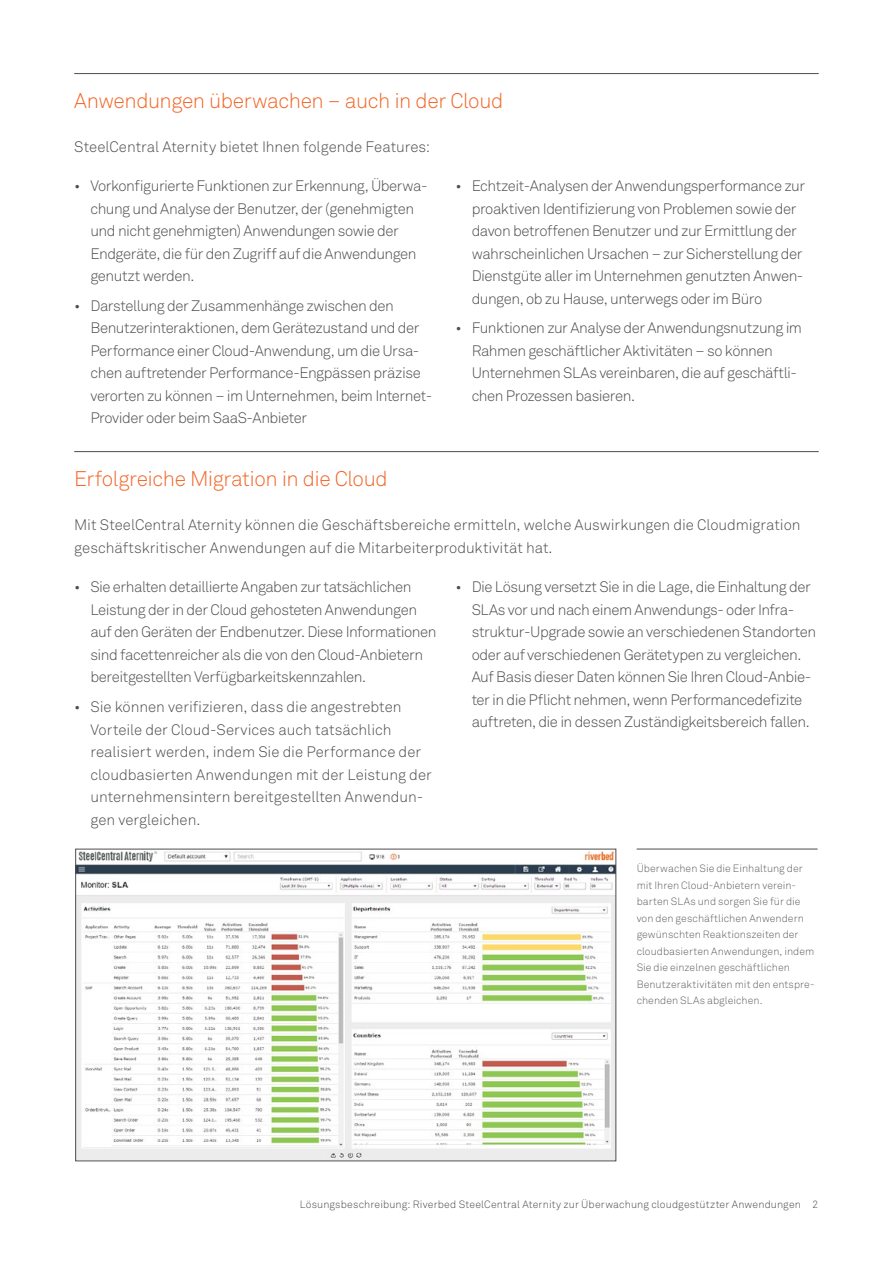
<style>
.page{position:relative;width:893px;height:1263px;background:#fff}
.page>*{position:absolute;margin:0;border:0;box-sizing:border-box;transform-origin:0 0}
.t1{font:300 21px "Akkurat Pro";letter-spacing:-.02em;color:#f2682a}
.t2{font:300 15px/22.5px "Akkurat Pro";letter-spacing:-.03em;color:#4d4d4f}
.t3{font:300 15px/22.5px "Akkurat Pro";color:#4d4d4f}
.t4{font:300 15px/22.5px "Akkurat Pro";letter-spacing:-.005em;color:#4d4d4f}
.t5{font:300 10.5px/16.5px "Akkurat Pro";letter-spacing:.005em;color:#606163}
.t6{font:300 10.5px "Akkurat Pro";letter-spacing:.015em;color:#4d4d4f}
</style>
<div class="page">
<hr style="left:74px;top:73px;width:745px;height:1px;background:#4d4d4f">
<hr style="left:74px;top:451px;width:745px;height:1px;background:#4d4d4f">
<img style="left:77px;top:851px;width:537px;height:308px">
<hr style="left:637px;top:849px;width:181px;height:1px;background:#4d4d4f">
<h1 class="t1" style="left:74px;top:88px;width:431px">Anwendungen überwachen – auch in der Cloud</h1>
<p class="t3" style="left:74px;top:136px;width:357px">SteelCentral Aternity bietet Ihnen folgende Features:</p>
<p class="t2" style="left:90px;top:175px;width:339px;text-indent:-16px">• Vorkonfigurierte Funktionen zur Erkennung, Überwa&shy;chung und Analyse der Benutzer, der (genehmigten und nicht genehmigten) Anwendungen sowie der Endgeräte, die für den Zugriff auf die Anwendungen genutzt werden.</p>
<p class="t2" style="left:90px;top:294px;width:341px;text-indent:-16px">• Darstellung der Zusammenhänge zwischen den Benutzerinteraktionen, dem Gerätezustand und der Performance einer Cloud-Anwendung, um die Ursa&shy;chen auftretender Performance-Engpässen präzise verorten zu können – im Unternehmen, beim Internet-Provider oder beim SaaS-Anbieter</p>
<p class="t2" style="left:472px;top:175px;width:335px;text-indent:-16px">• Echtzeit-Analysen der Anwendungsperformance zur proaktiven Identifizierung von Problemen sowie der davon betroffenen Benutzer und zur Ermittlung der wahrscheinlichen Ursachen – zur Sicherstellung der Dienstgüte aller im Unternehmen genutzten Anwen&shy;dungen, ob zu Hause, unterwegs oder im Büro</p>
<p class="t2" style="left:472px;top:317px;width:332px;text-indent:-16px">• Funktionen zur Analyse der Anwendungsnutzung im Rahmen geschäftlicher Aktivitäten – so können Unternehmen SLAs vereinbaren, die auf geschäftli&shy;chen Prozessen basieren.</p>
<h1 class="t1" style="left:74px;top:466px;width:315px">Erfolgreiche Migration in die Cloud</h1>
<p class="t4" style="left:74px;top:514px;width:728px">Mit SteelCentral Aternity können die Geschäftsbereiche ermitteln, welche Auswirkungen die Cloudmigration geschäftskritischer Anwendungen auf die Mitarbeiterproduktivität hat.</p>
<p class="t2" style="left:90px;top:576px;width:348px;text-indent:-16px">• Sie erhalten detaillierte Angaben zur tatsächlichen Leistung der in der Cloud gehosteten Anwendungen auf den Geräten der Endbenutzer. Diese Informationen sind facettenreicher als die von den Cloud-Anbietern bereitgestellten Verfügbarkeitskennzahlen.</p>
<p class="t3" style="left:90px;top:696px;width:343px;text-indent:-16px">• Sie können verifizieren, dass die angestrebten Vorteile der Cloud-Services auch tatsächlich realisiert werden, indem Sie die Performance der cloudbasierten Anwendungen mit der Leistung der unternehmensintern bereitgestellten Anwendun&shy;gen vergleichen.</p>
<p class="t2" style="left:472px;top:576px;width:346px;text-indent:-16px">• Die Lösung versetzt Sie in die Lage, die Einhaltung der SLAs vor und nach einem Anwendungs- oder Infra&shy;struktur-Upgrade sowie an verschiedenen Standorten oder auf verschiedenen Gerätetypen zu vergleichen.<br>Auf Basis dieser Daten können Sie Ihren Cloud-Anbie&shy;ter in die Pflicht nehmen, wenn Performancedefizite auftreten, die in dessen Zuständigkeitsbereich fallen.</p>
<p class="t5" style="left:637px;top:860px;width:179px">Überwachen Sie die Einhaltung der mit Ihren Cloud-Anbietern verein&shy;barten SLAs und sorgen Sie für die von den geschäftlichen Anwendern gewünschten Reaktionszeiten der cloudbasierten Anwendungen, indem Sie die einzelnen geschäftlichen Benutzeraktivitäten mit den entspre&shy;chenden SLAs abgleichen.</p>
<p class="t6" style="left:300px;top:1198px;width:520px">Lösungsbeschreibung: Riverbed SteelCentral Aternity zur Überwachung cloudgestützter Anwendungen 2</p>
</div>
